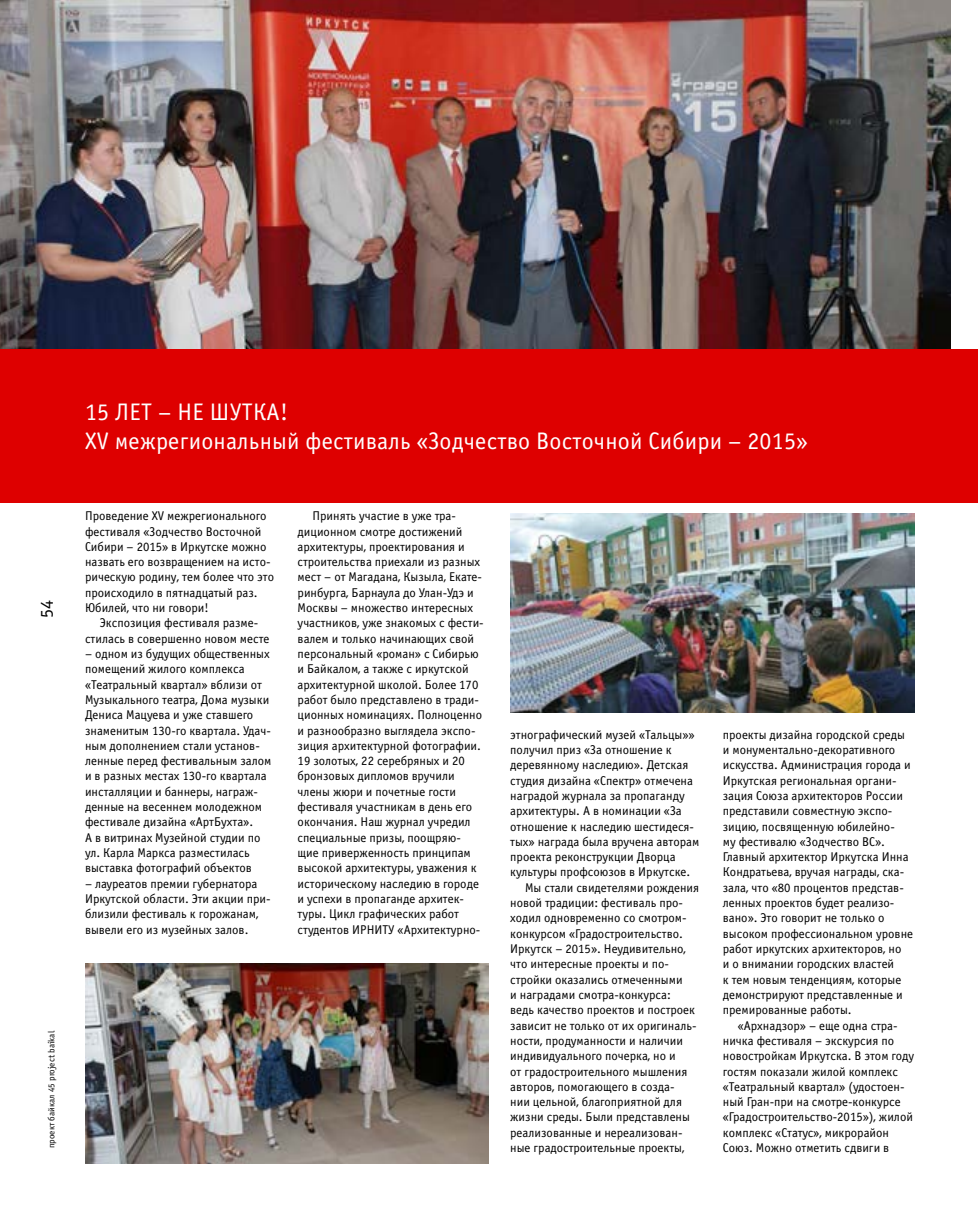
<style>
.page{position:relative;width:978px;height:1217px;background:#fff}
.page>*{position:absolute;margin:0;border:0;box-sizing:border-box;transform-origin:0 0}
.t1{font:24px/28.8px "Officina Sans C";letter-spacing:.01em;color:#fff}
.t2{font:18px "ITC Officina Sans Cyrillic";color:#000}
.t3{font:12.75px/15.3px "Officina Sans C";color:#000}
.t4{font:9px "ITC Officina Sans Cyrillic";letter-spacing:.005em;color:#000}
</style>
<div class="page">
<img style="left:0;top:0;width:950px;height:349px">
<img style="left:510px;top:513px;width:404px;height:199px">
<div style="left:0;top:349px;width:978px;height:153px;background:#de0000"></div>
<img style="left:85px;top:963px;width:404px;height:199px">
<h2 class="t2" style="left:37px;top:618px;width:20px;rotate:-90deg">54</h2>
<p class="t4" style="left:46px;top:1147px;width:119px;rotate:-90deg">проект байкал 45 project baikal</p>
<h1 class="t1" style="left:85px;top:398px;width:724px">15 ЛЕТ – НЕ ШУТКА!<br>XV межрегиональный фестиваль «Зодчество Восточной Сибири – 2015»</h1>
<p class="t3" style="left:85px;top:508px;width:191px">Проведение XV межрегионального фестиваля «Зодчество Восточной<br>Сибири – 2015» в Иркутске можно назвать его возвращением на исто&shy;рическую родину, тем более что это происходило в пятнадцатый раз.<br>Юбилей, что ни говори!</p>
<p class="t3" style="left:85px;top:615px;width:186px;text-align:center">Экспозиция фестиваля разме&shy;стилась в совершенно новом месте</p>
<p class="t3" style="left:85px;top:646px;width:188px">– одном из будущих общественных помещений жилого комплекса «Театральный квартал» вблизи от<br>Музыкального театра, Дома музыки<br>Дениса Мацуева и уже ставшего знаменитым 130-го квартала. Удач&shy;ным дополнением стали установ&shy;ленные перед фестивальным залом и в разных местах 130-го квартала инсталляции и баннеры, награж&shy;денные на весеннем молодежном фестивале дизайна «АртБухта».<br>А в витринах Музейной студии по ул. Карла Маркса разместилась выставка фотографий объектов</p>
<p class="t3" style="left:85px;top:875px;width:187px">– лауреатов премии губернатора<br>Иркутской области. Эти акции при&shy;близили фестиваль к горожанам, вывели его из музейных залов.</p>
<p class="t3" style="left:298px;top:508px;width:188px;text-indent:15px">Принять участие в уже тра&shy;диционном смотре достижений архитектуры, проектирования и строительства приехали из разных мест – от Магадана, Кызыла, Екате&shy;ринбурга, Барнаула до Улан-Удэ и<br>Москвы – множество интересных участников, уже знакомых с фести&shy;валем и только начинающих свой персональный «роман» с Сибирью и Байкалом, а также с иркутской архитектурной школой. Более 170 работ было представлено в тради&shy;ционных номинациях. Полноценно и разнообразно выглядела экспо&shy;зиция архитектурной фотографии.<br>19 золотых, 22 серебряных и 20 бронзовых дипломов вручили члены жюри и почетные гости фестиваля участникам в день его окончания. Наш журнал учредил специальные призы, поощряю&shy;щие приверженность принципам высокой архитектуры, уважения к историческому наследию в городе и успехи в пропаганде архитек&shy;туры. Цикл графических работ студентов ИРНИТУ «Архитектурно-</p>
<p class="t3" style="left:510px;top:726px;width:186px">этнографический музей «Тальцы»»</p>
<p class="t3" style="left:510px;top:742px;width:163px">получил приз «За отношение к</p>
<p class="t3" style="left:510px;top:757px;width:180px">деревянному наследию». Детская</p>
<p class="t3" style="left:510px;top:772px;width:184px">студия дизайна «Спектр» отмечена</p>
<p class="t3" style="left:510px;top:788px;width:176px">наградой журнала за пропаганду</p>
<p class="t3" style="left:510px;top:803px;width:173px">архитектуры. А в номинации «За</p>
<p class="t3" style="left:510px;top:818px;width:185px">отношение к наследию шестидеся-</p>
<p class="t3" style="left:510px;top:834px;width:191px">тых» награда была вручена авторам</p>
<p class="t3" style="left:510px;top:849px;width:167px">проекта реконструкции Дворца</p>
<p class="t3" style="left:510px;top:864px;width:182px">культуры профсоюзов в Иркутске.</p>
<p class="t3" style="left:525px;top:879px;width:176px">Мы стали свидетелями рождения</p>
<p class="t3" style="left:510px;top:895px;width:174px">новой традиции: фестиваль про-</p>
<p class="t3" style="left:510px;top:910px;width:177px">ходил одновременно со смотром-</p>
<p class="t3" style="left:510px;top:925px;width:174px">конкурсом «Градостроительство.</p>
<p class="t3" style="left:510px;top:941px;width:177px">Иркутск – 2015». Неудивительно,</p>
<p class="t3" style="left:510px;top:956px;width:160px">что интересные проекты и по-</p>
<p class="t3" style="left:510px;top:971px;width:174px">стройки оказались отмеченными</p>
<p class="t3" style="left:510px;top:987px;width:162px">и наградами смотра-конкурса:</p>
<p class="t3" style="left:510px;top:1002px;width:186px">ведь качество проектов и построек</p>
<p class="t3" style="left:510px;top:1017px;width:188px">зависит не только от их оригиналь-</p>
<p class="t3" style="left:510px;top:1032px;width:174px">ности, продуманности и наличии</p>
<p class="t3" style="left:510px;top:1048px;width:167px">индивидуального почерка, но и</p>
<p class="t3" style="left:510px;top:1063px;width:179px">от градостроительного мышления</p>
<p class="t3" style="left:510px;top:1078px;width:166px">авторов, помогающего в созда-</p>
<p class="t3" style="left:510px;top:1094px;width:173px">нии цельной, благоприятной для</p>
<p class="t3" style="left:510px;top:1109px;width:181px">жизни среды. Были представлены</p>
<p class="t3" style="left:510px;top:1124px;width:174px">реализованные и нереализован-</p>
<p class="t3" style="left:510px;top:1140px;width:176px">ные градостроительные проекты,</p>
<p class="t3" style="left:723px;top:726px;width:192px">проекты дизайна городской среды и монументально-декоративного искусства. Администрация города и<br>Иркутская региональная органи&shy;зация Союза архитекторов России представили совместную экспо&shy;зицию, посвященную юбилейно-<br>му фестивалю «Зодчество ВС».<br>Главный архитектор Иркутска Инна<br>Кондратьева, вручая награды, ска&shy;зала, что «80 процентов представ&shy;ленных проектов будет реализо&shy;вано». Это говорит не только о высоком профессиональном уровне работ иркутских архитекторов, но<br>и о внимании городских властей<br>к тем новым тенденциям, которые демонстрируют представленные и премированные работы.</p>
<p class="t3" style="left:723px;top:1017px;width:193px;text-indent:15px">«Архнадзор» – еще одна стра&shy;ничка фестиваля – экскурсия по новостройкам Иркутска. В этом году гостям показали жилой комплекс «Театральный квартал» (удостоен&shy;ный Гран-при на смотре-конкурсе «Градостроительство-2015»), жилой комплекс «Статус», микрорайон<br>Союз. Можно отметить сдвиги в</p>
</div>
